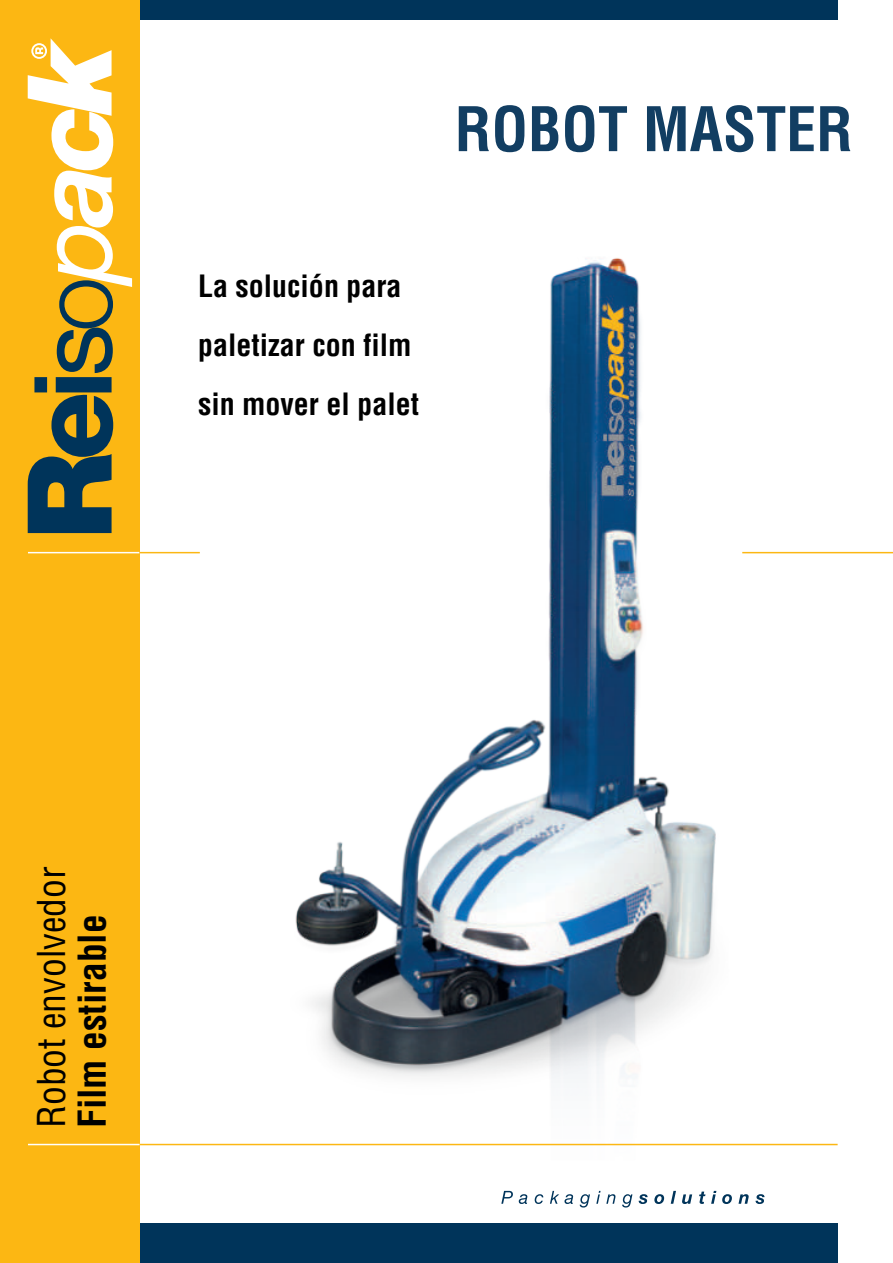
<style>
.page{position:relative;width:893px;height:1263px;background:#fff}
.page>*{position:absolute;margin:0;border:0;box-sizing:border-box;transform-origin:0 0}
.t1{font:700 condensed 59.85px "Helvetica";color:#123e62}
.t2{font:condensed 37.5px "Helvetica";color:#000}
.t3{font:700 condensed 37.5px "Helvetica";color:#000}
.t4{font:700 condensed 30px/59.1px "Helvetica";color:#000}
</style>
<div class="page">
<img style="left:271px;top:258px;width:460px;height:888px">
<svg style="left:501px;top:1191px;width:26px;height:13px"></svg>
<svg style="left:534px;top:1194px;width:9px;height:10px"></svg>
<svg style="left:550px;top:1191px;width:23px;height:13px"></svg>
<svg style="left:579px;top:1194px;width:11px;height:14px"></svg>
<svg style="left:596px;top:1191px;width:4px;height:13px"></svg>
<svg style="left:606px;top:1194px;width:9px;height:10px"></svg>
<svg style="left:622px;top:1194px;width:10px;height:14px"></svg>
<svg style="left:638px;top:1194px;width:9px;height:10px"></svg>
<svg style="left:654px;top:1194px;width:10px;height:10px"></svg>
<svg style="left:670px;top:1191px;width:6px;height:13px"></svg>
<svg style="left:682px;top:1194px;width:10px;height:10px"></svg>
<svg style="left:699px;top:1192px;width:6px;height:12px"></svg>
<svg style="left:711px;top:1191px;width:5px;height:13px"></svg>
<svg style="left:722px;top:1194px;width:10px;height:10px"></svg>
<svg style="left:738px;top:1194px;width:10px;height:10px"></svg>
<svg style="left:755px;top:1194px;width:9px;height:10px"></svg>
<div style="left:139px;top:0;width:698px;height:20px;background:#00345a"></div>
<div style="left:139px;top:1223px;width:698px;height:40px;background:#00345a"></div>
<hr style="left:140px;top:1144px;width:697px;height:1px;background:#fcb713">
<div style="left:0;top:0;width:139px;height:1263px;background:#fcb713"></div>
<svg style="left:28px;top:38px;width:104px;height:495px"></svg>
<hr style="left:28px;top:552px;width:111px;height:1px;background:#fff">
<hr style="left:28px;top:1144px;width:111px;height:1px;background:#fff">
<hr style="left:139px;top:552px;width:61px;height:1px;background:#fcb713">
<hr style="left:742px;top:552px;width:150px;height:1px;background:#fcb713">
<h1 class="t1" style="left:455px;top:92px;width:399px">ROBOT MASTER</h1>
<p class="t4" style="left:198px;top:257px;width:222px">La solución para paletizar con film sin mover el palet</p>
<p class="t2" style="left:28px;top:1128px;width:263px;rotate:-90deg">Robot envolvedor</p>
<p class="t3" style="left:68px;top:1128px;width:215px;rotate:-90deg">Film estirable</p>
</div>
